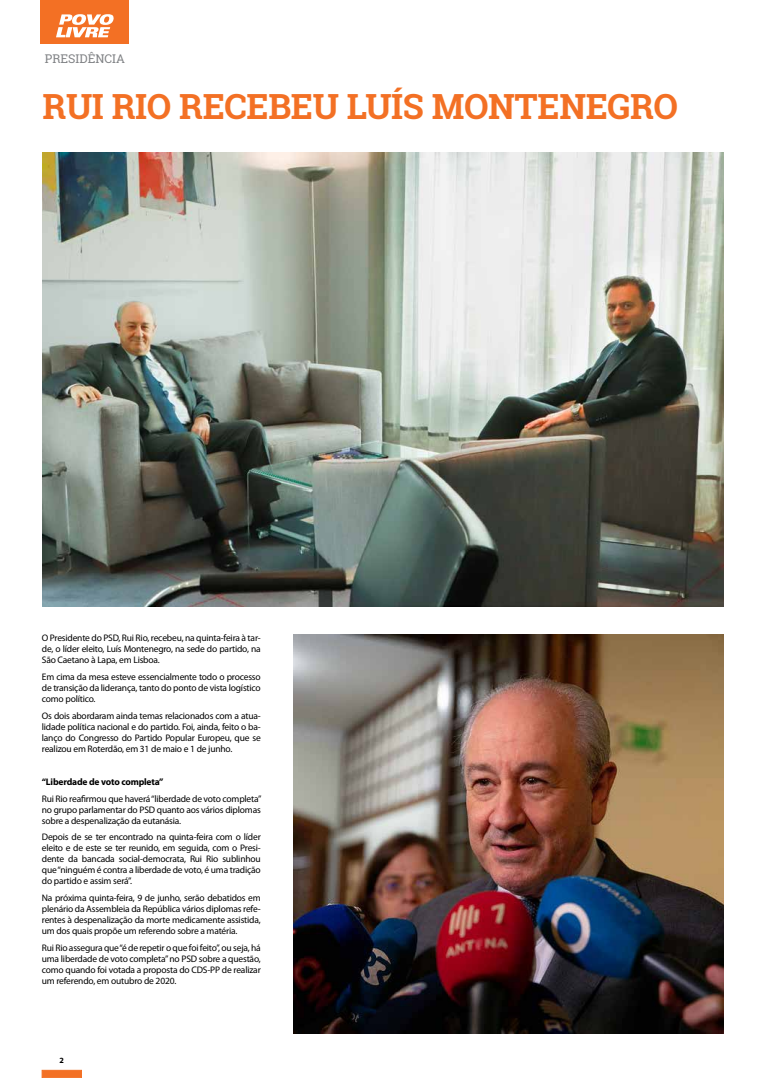
<style>
.page{position:relative;width:766px;height:1078px;background:#fff}
.page>*{position:absolute;margin:0;border:0;box-sizing:border-box;transform-origin:0 0}
.t1{font:700 34.6px "Roboto Slab";letter-spacing:-.01em;color:#f37024}
.t2{font:12px "Roboto Slab";color:#808285}
.t3{font:9.5px/11px "Myriad Pro";letter-spacing:-.02em;color:#000;text-align:justify}
.t4{font:700 9.5px "Myriad Pro";letter-spacing:-.02em;color:#000}
.t5{font:700 8px "Myriad Pro";color:#000}
</style>
<div class="page">
<div style="left:42px;top:1069px;width:40px;height:8px;background:#f37024;border:1px solid #f37024"></div>
<div style="left:40px;top:0;width:89px;height:44px;background:#f37024"></div>
<svg style="left:56px;top:14px;width:58px;height:23px"></svg>
<img style="left:43px;top:153px;width:680px;height:453px">
<img style="left:293px;top:634px;width:430px;height:399px">
<p class="t2" style="left:45px;top:51px;width:82px">PRESIDÊNCIA</p>
<h1 class="t1" style="left:43px;top:83px;width:637px">RUI RIO RECEBEU LUÍS MONTENEGRO</h1>
<p class="t3" style="left:42px;top:632px;width:220px">O Presidente do PSD, Rui Rio, recebeu, na quinta-feira à tar&shy;de, o líder eleito, Luís Montenegro, na sede do partido, na São Caetano à Lapa, em Lisboa.</p>
<p class="t3" style="left:42px;top:671px;width:220px">Em cima da mesa esteve essencialmente todo o processo de transição da liderança, tanto do ponto de vista logístico como político.</p>
<p class="t3" style="left:42px;top:709px;width:220px">Os dois abordaram ainda temas relacionados com a atua&shy;lidade política nacional e do partido. Foi, ainda, feito o ba&shy;lanço do Congresso do Partido Popular Europeu, que se realizou em Roterdão, em 31 de maio e 1 de junho.</p>
<p class="t4" style="left:42px;top:775px;width:123px">“Liberdade de voto completa”</p>
<p class="t3" style="left:42px;top:792px;width:221px">Rui Rio reafirmou que haverá “liberdade de voto completa” no grupo parlamentar do PSD quanto aos vários diplomas sobre a despenalização da eutanásia.</p>
<p class="t3" style="left:42px;top:831px;width:220px">Depois de se ter encontrado na quinta-feira com o líder eleito e de este se ter reunido, em seguida, com o Presi&shy;dente da bancada social-democrata, Rui Rio sublinhou que “ninguém é contra a liberdade de voto, é uma tradição do partido e assim será”.</p>
<p class="t3" style="left:42px;top:892px;width:220px">Na próxima quinta-feira, 9 de junho, serão debatidos em plenário da Assembleia da República vários diplomas refe&shy;rentes à despenalização da morte medicamente assistida, um dos quais propõe um referendo sobre a matéria.</p>
<p class="t3" style="left:42px;top:941px;width:220px">Rui Rio assegura que “é de repetir o que foi feito”, ou seja, há uma liberdade de voto completa” no PSD sobre a questão, como quando foi votada a proposta do CDS-PP de realizar um referendo, em outubro de 2020.</p>
<p class="t5" style="left:60px;top:1054px;width:6px">2</p>
</div>
